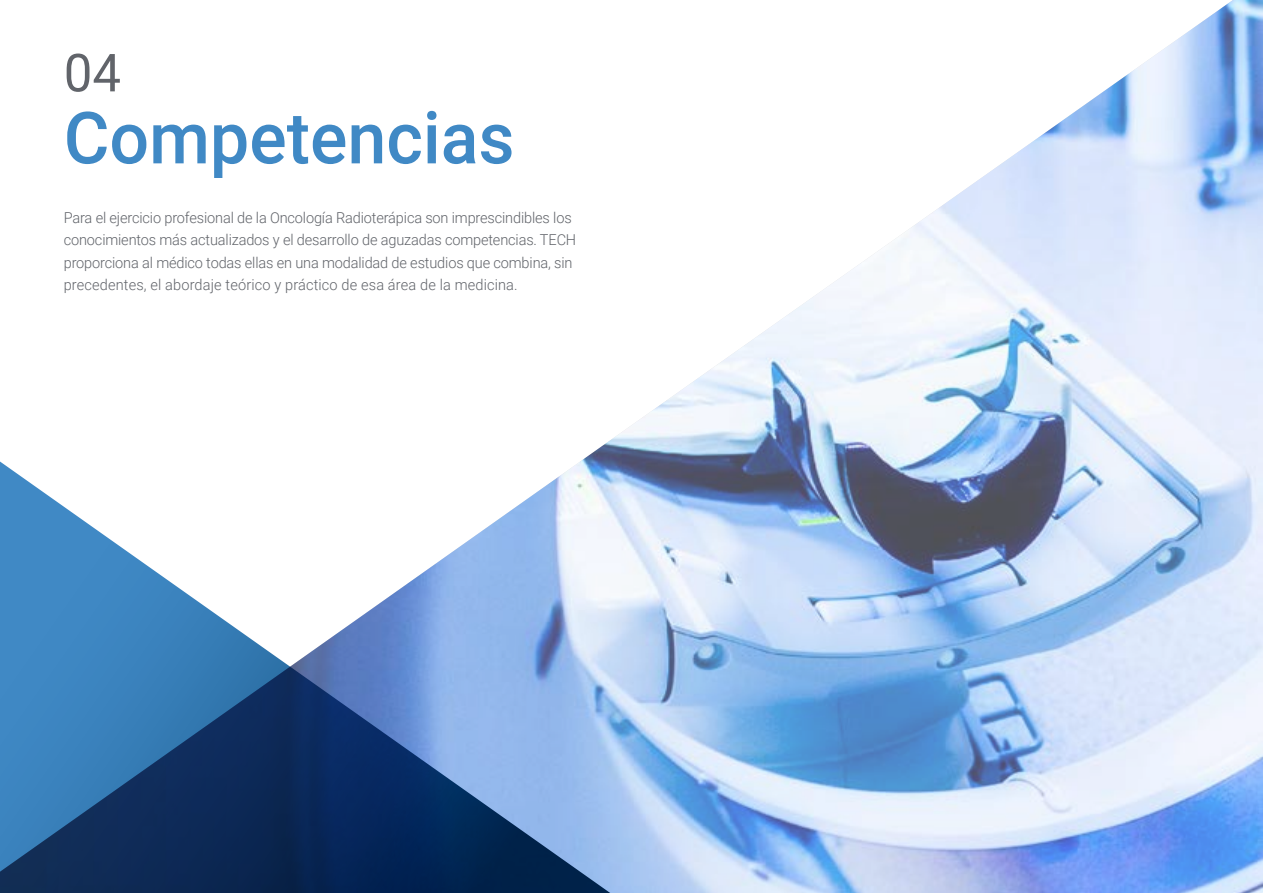
<style>
.page{position:relative;width:1263px;height:893px;background:#fff}
.page>*{position:absolute;margin:0;border:0;box-sizing:border-box;transform-origin:0 0}
.t1{font:500 72px "Roboto";color:#4089c5}
.t2{font:52.5px "Roboto";color:#61646a}
.t3{font:300 15px/22.5px "Roboto";letter-spacing:-.01em;color:#61646a}
</style>
<div class="page">
<img style="left:602px;top:0;width:661px;height:893px">
<svg style="left:0;top:446px;width:640px;height:447px"></svg>
<h2 class="t2" style="left:64px;top:36px;width:59px">04</h2>
<h1 class="t1" style="left:64px;top:87px;width:452px">Competencias</h1>
<p class="t3" style="left:64px;top:206px;width:514px">Para el ejercicio profesional de la Oncología Radioterápica son imprescindibles los conocimientos más actualizados y el desarrollo de aguzadas competencias. TECH proporciona al médico todas ellas en una modalidad de estudios que combina, sin precedentes, el abordaje teórico y práctico de esa área de la medicina.</p>
</div>
